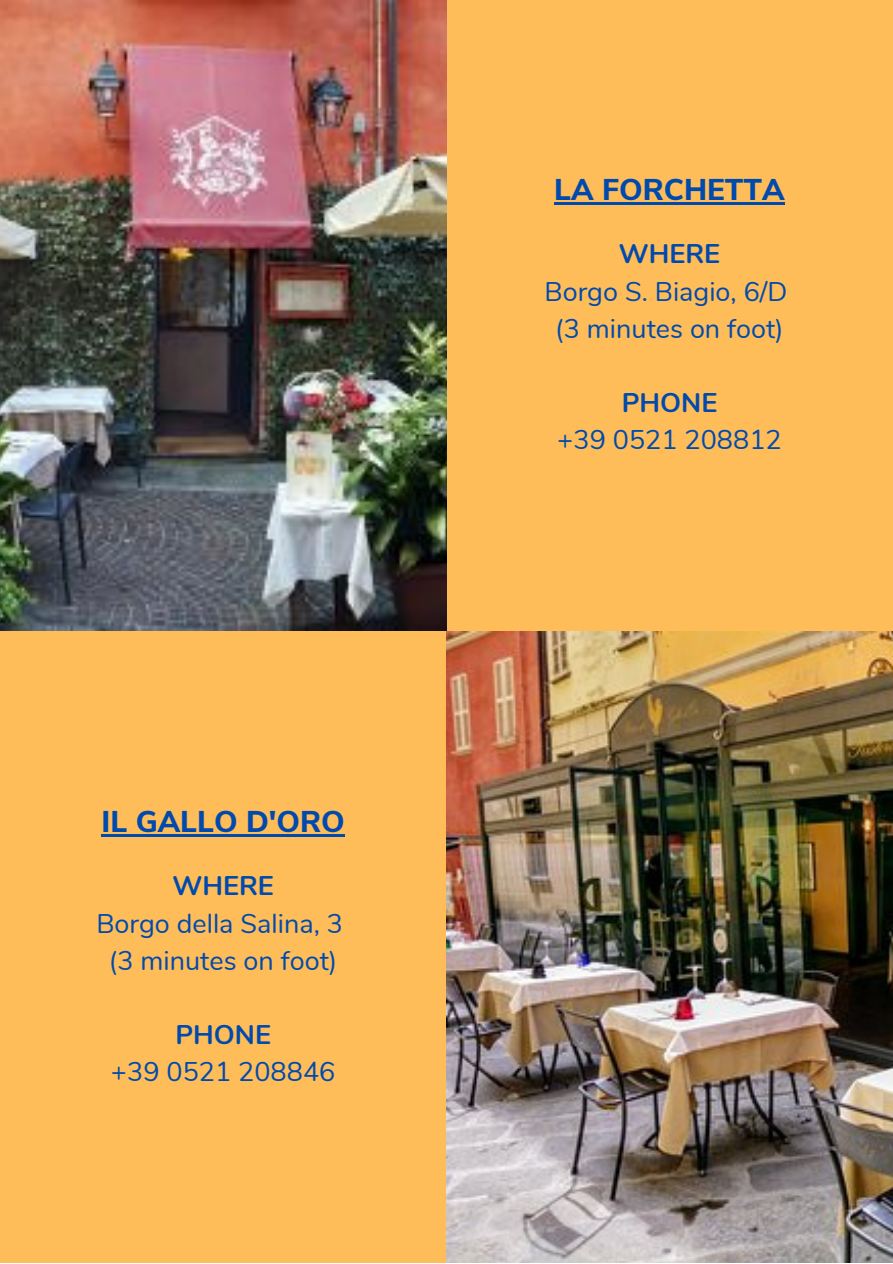
<style>
.page{position:relative;width:893px;height:1264px;background:#fff}
.page>*{position:absolute;margin:0;border:0;box-sizing:border-box;transform-origin:0 0}
.t1{font:800 30px "Nunito Sans";color:#004aad}
.t2{font:27px "Nunito";color:#004aad}
.t3{font:700 27px "Nunito";color:#004aad}
</style>
<div class="page">
<div style="left:0;top:0;width:892px;height:1262px;background:#ffbd59"></div>
<img style="left:0;top:0;width:446px;height:631px">
<img style="left:446px;top:631px;width:446px;height:631px">
<hr style="left:554px;top:202px;width:230px;height:2px;background:#004aad">
<hr style="left:101px;top:834px;width:244px;height:2px;background:#004aad">
<p class="t1" style="left:101px;top:801px;width:245px">IL GALLO D'ORO</p>
<p class="t3" style="left:172px;top:868px;width:103px">WHERE</p>
<p class="t2" style="left:96px;top:905px;width:248px">Borgo della Salina, 3</p>
<p class="t2" style="left:109px;top:942px;width:230px">(3 minutes on foot)</p>
<p class="t3" style="left:175px;top:1016px;width:97px">PHONE</p>
<p class="t2" style="left:111px;top:1053px;width:226px">+39 0521 208846</p>
<p class="t1" style="left:554px;top:169px;width:232px">LA FORCHETTA</p>
<p class="t3" style="left:619px;top:236px;width:103px">WHERE</p>
<p class="t2" style="left:544px;top:273px;width:244px">Borgo S. Biagio, 6/D</p>
<p class="t2" style="left:555px;top:310px;width:230px">(3 minutes on foot)</p>
<p class="t3" style="left:621px;top:384px;width:97px">PHONE</p>
<p class="t2" style="left:557px;top:421px;width:226px">+39 0521 208812</p>
</div>
